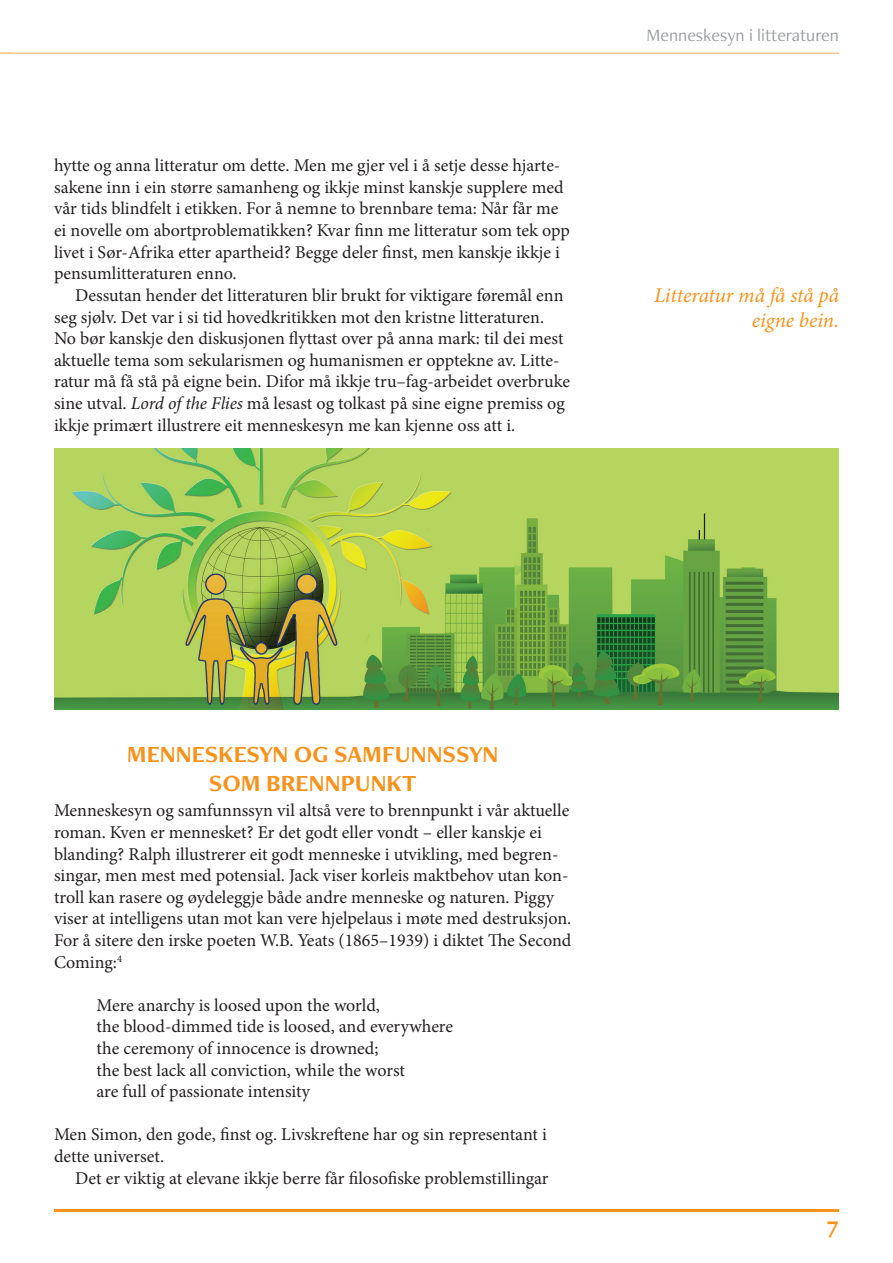
<style>
.page{position:relative;width:893px;height:1263px;background:#fff}
.page>*{position:absolute;margin:0;border:0;box-sizing:border-box;transform-origin:0 0}
.t1{font:700 24px/28.8px "Freight Neo Pro";color:#f7931d;text-align:center}
.t2{font:italic 21px/25.2px "Minion Pro";letter-spacing:-.01em;color:#f7931d;text-align:right}
.t3{font:18px/21.6px "Minion Pro";color:#231f20}
.t4{font:18px "Freight Neo Pro";color:#999b9e}
.s1{font-style:italic}
</style>
<div class="page">
<svg style="left:0;top:52px;width:13px;height:1px"></svg>
<hr style="left:0;top:53px;width:839px;height:1px;background:#fdc98f">
<hr style="left:54px;top:1209px;width:785px;height:3px;background:#f7931d">
<img style="left:54px;top:449px;width:785px;height:260px">
<p class="t3" style="left:54px;top:155px;width:517px">hytte og anna litteratur om dette. Men me gjer vel i å setje desse hjarte&shy;sakene inn i ein større samanheng og ikkje minst kanskje supplere med vår tids blindfelt i etikken. For å nemne to brennbare tema: Når får me ei novelle om abortproblematikken? Kvar finn me litteratur som tek opp livet i Sør-Afrika etter apartheid? Begge deler finst, men kanskje ikkje i pensumlitteraturen enno.</p>
<p class="t3" style="left:54px;top:284px;width:518px;text-indent:21px">Dessutan hender det litteraturen blir brukt for viktigare føremål enn seg sjølv. Det var i si tid hovedkritikken mot den kristne litteraturen.<br>No bør kanskje den diskusjonen flyttast over på anna mark: til dei mest aktuelle tema som sekularismen og humanismen er opptekne av. Litte&shy;ratur må få stå på eigne bein. Difor må ikkje tru–fag-arbeidet overbruke sine utval. <span class="s1">Lord of the Flies</span> må lesast og tolkast på sine eigne premiss og ikkje primært illustrere eit menneskesyn me kan kjenne oss att i.</p>
<p class="t4" style="left:647px;top:23px;width:194px">Menneskesyn i litteraturen</p>
<p class="t2" style="left:654px;top:282px;width:186px">Litteratur må få stå på eigne bein.</p>
<h1 class="t1" style="left:127px;top:739px;width:373px">MENNESKESYN OG SAMFUNNSSYN<br>SOM BRENNPUNKT</h1>
<p class="t3" style="left:54px;top:800px;width:519px">Menneskesyn og samfunnssyn vil altså vere to brennpunkt i vår aktuelle roman. Kven er mennesket? Er det godt eller vondt – eller kanskje ei blanding? Ralph illustrerer eit godt menneske i utvikling, med begren&shy;singar, men mest med potensial. Jack viser korleis maktbehov utan kon&shy;troll kan rasere og øydeleggje både andre menneske og naturen. Piggy viser at intelligens utan mot kan vere hjelpelaus i møte med destruksjon.<br>For å sitere den irske poeten W.B. Yeats (1865–1939) i diktet The Second Coming:<sup>4</sup></p>
<p class="t3" style="left:97px;top:994px;width:358px">Mere anarchy is loosed upon the world,<br>the blood-dimmed tide is loosed, and everywhere the ceremony of innocence is drowned;<br>the best lack all conviction, while the worst<br>are full of passionate intensity</p>
<p class="t3" style="left:54px;top:1124px;width:494px">Men Simon, den gode, finst og. Livskreftene har og sin representant i dette universet.</p>
<p class="t3" style="left:75px;top:1167px;width:475px">Det er viktig at elevane ikkje berre får filosofiske problemstillingar</p>
<h1 class="t1" style="left:827px;top:1210px;width:14px">7</h1>
</div>
